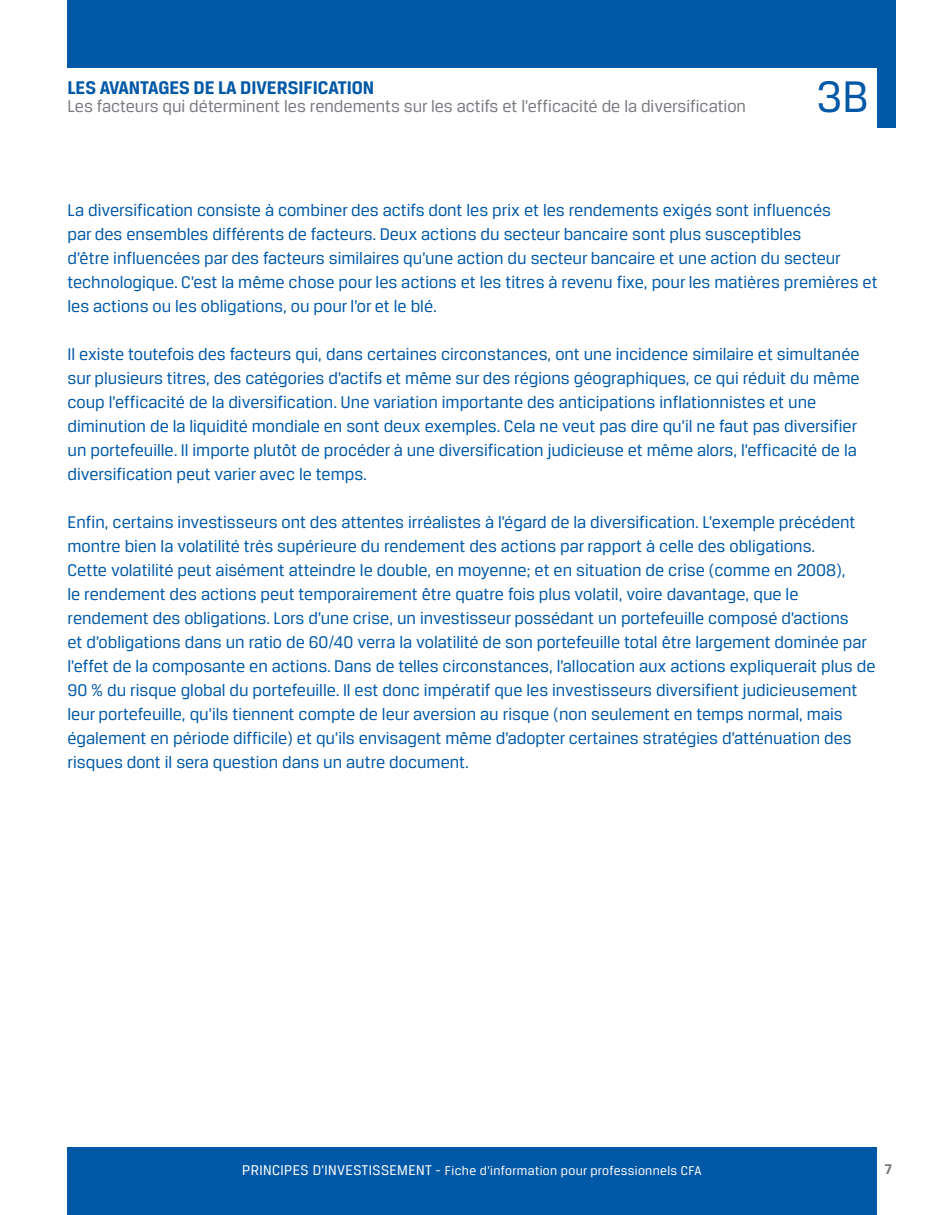
<style>
.page{position:relative;width:945px;height:1215px;background:#fff}
.page>*{position:absolute;margin:0;border:0;box-sizing:border-box;transform-origin:0 0}
.t1{font:47.1px "Breuer Text";color:#0158a6}
.t2{font:700 19.5px "Breuer Text";color:#0158a6}
.Intro_Section_bleu{font:18px/24px "Breuer Text";color:#0158a6}
.t3{font:18px "Breuer Text";color:#7b7a81}
.t4{font:700 15px "Breuer Text";color:#7b7a81}
.t5{font:13.5px "Breuer Text";letter-spacing:.025em;color:#fff}
.s1{font-size:15px}
</style>
<div class="page">
<div style="left:68px;top:0;width:810px;height:68px;background:#0158a6"></div>
<div style="left:68px;top:1148px;width:810px;height:67px;background:#0158a6"></div>
<div style="left:877px;top:0;width:18px;height:127px;background:#0158a6"></div>
<p class="t2" style="left:68px;top:77px;width:308px">LES AVANTAGES DE LA DIVERSIFICATION</p>
<p class="t3" style="left:68px;top:97px;width:680px">Les facteurs qui déterminent les rendements sur les actifs et l’efficacité de la diversification</p>
<h1 class="t1" style="left:817px;top:71px;width:53px">3B</h1>
<p class="Intro_Section_bleu" style="left:68px;top:198px;width:812px">La diversification consiste à combiner des actifs dont les prix et les rendements exigés sont influencés<br>par des ensembles différents de facteurs. Deux actions du secteur bancaire sont plus susceptibles<br>d’être influencées par des facteurs similaires qu’une action du secteur bancaire et une action du secteur technologique. C’est la même chose pour les actions et les titres à revenu fixe, pour les matières premières et les actions ou les obligations, ou pour l’or et le blé.</p>
<p class="Intro_Section_bleu" style="left:68px;top:342px;width:794px">Il existe toutefois des facteurs qui, dans certaines circonstances, ont une incidence similaire et simultanée sur plusieurs titres, des catégories d’actifs et même sur des régions géographiques, ce qui réduit du même coup l’efficacité de la diversification. Une variation importante des anticipations inflationnistes et une diminution de la liquidité mondiale en sont deux exemples. Cela ne veut pas dire qu’il ne faut pas diversifier un portefeuille. Il importe plutôt de procéder à une diversification judicieuse et même alors, l’efficacité de la diversification peut varier avec le temps.</p>
<p class="Intro_Section_bleu" style="left:68px;top:510px;width:809px">Enfin, certains investisseurs ont des attentes irréalistes à l’égard de la diversification. L’exemple précédent montre bien la volatilité très supérieure du rendement des actions par rapport à celle des obligations.<br>Cette volatilité peut aisément atteindre le double, en moyenne; et en situation de crise (comme en 2008),<br>le rendement des actions peut temporairement être quatre fois plus volatil, voire davantage, que le rendement des obligations. Lors d’une crise, un investisseur possédant un portefeuille composé d’actions<br>et d’obligations dans un ratio de 60/40 verra la volatilité de son portefeuille total être largement dominée par l’effet de la composante en actions. Dans de telles circonstances, l’allocation aux actions expliquerait plus de 90 % du risque global du portefeuille. Il est donc impératif que les investisseurs diversifient judicieusement leur portefeuille, qu’ils tiennent compte de leur aversion au risque (non seulement en temps normal, mais également en période difficile) et qu’ils envisagent même d’adopter certaines stratégies d’atténuation des risques dont il sera question dans un autre document.</p>
<p class="t5" style="left:242px;top:1164px;width:461px"><span class="s1">PRINCIPES D’INVESTISSEMENT -</span> Fiche d’information pour professionnels CFA</p>
<p class="t4" style="left:885px;top:1161px;width:9px">7</p>
</div>
